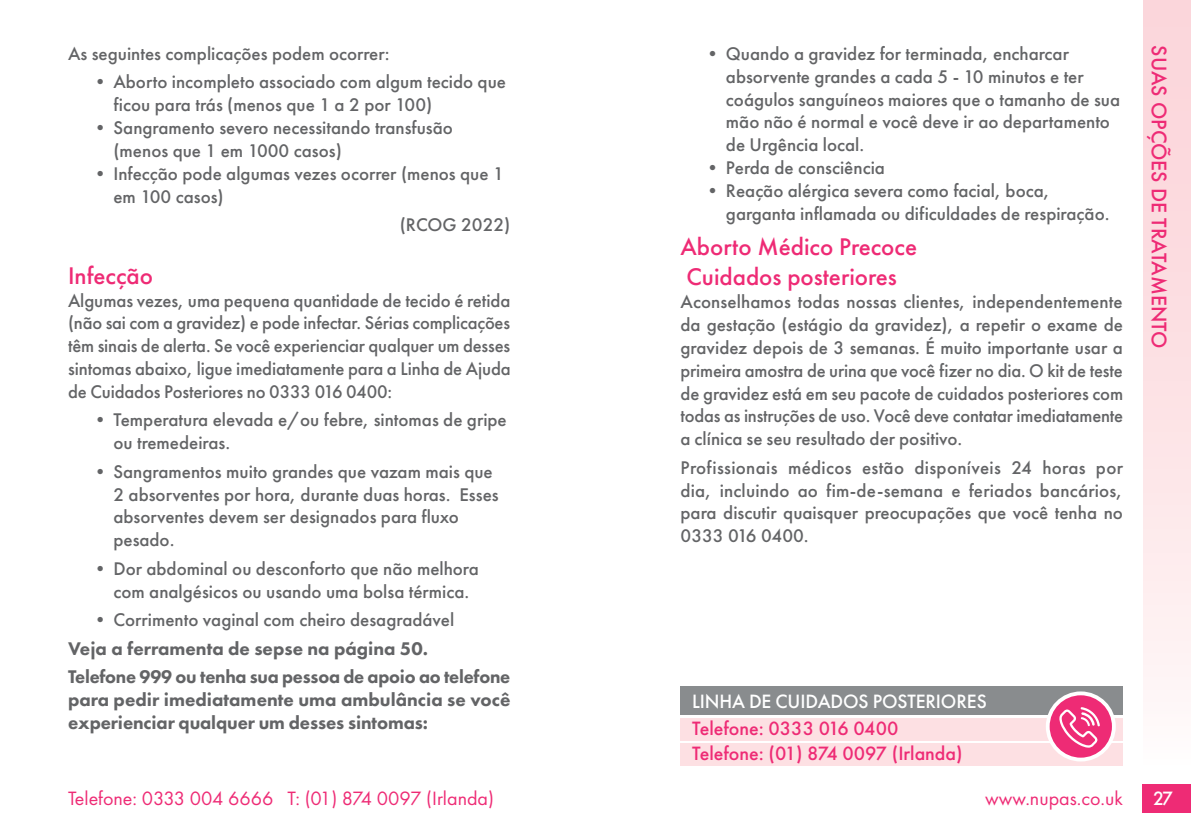
<style>
.page{position:relative;width:1191px;height:840px;background:#fff}
.page>*{position:absolute;margin:0;border:0;box-sizing:border-box;transform-origin:0 0}
.t1{font:500 25px/30px "Futura PT";color:#ee2b75}
.t2{font:500 22px "Futura PT";color:#ee2b75}
.t3{font:20px "Futura PT";color:#ee2b75}
.t4{font:500 20px "Futura PT";color:#ee2b75}
.t5{font:500 20px "Futura PT";letter-spacing:-.005em;color:#fff}
.t6{font:500 19px/22.8px "Futura PT";color:#636466}
.t7{font:800 19px/28.4px "Futura PT";letter-spacing:-.005em;color:#636466}
</style>
<div class="page">
<div style="left:1143px;top:0;width:48px;height:770px;background:linear-gradient(to bottom,#fbd1d6,#fff8f8)"></div>
<div style="left:1142px;top:783px;width:49px;height:29px;background:#ee2b75"></div>
<div style="left:680px;top:686px;width:443px;height:28px;background:#898c8e"></div>
<div style="left:680px;top:717px;width:443px;height:23px;background:#fde0e3"></div>
<div style="left:680px;top:743px;width:443px;height:22px;background:#fde0e3"></div>
<svg style="left:1047px;top:693px;width:66px;height:66px;background:#f04989"></svg>
<div style="left:1045px;top:691px;width:70px;height:70px;border:4px solid #fff;border-radius:50%"></div>
<svg style="left:1059px;top:706px;width:41px;height:41px;background:#f15d96"></svg>
<p class="t6" style="left:68px;top:42px;width:323px">As seguintes complicações podem ocorrer:</p>
<p class="t6" style="left:113px;top:70px;width:394px;text-indent:-23px">• Aborto incompleto associado com algum tecido que ficou para trás (menos que 1 a 2 por 100)</p>
<p class="t6" style="left:113px;top:116px;width:341px;text-indent:-23px">• Sangramento severo necessitando transfusão (menos que 1 em 1000 casos)</p>
<p class="t6" style="left:113px;top:162px;width:392px;text-indent:-23px">• Infecção pode algumas vezes ocorrer (menos que 1 em 100 casos)</p>
<p class="t6" style="left:400px;top:213px;width:112px">(RCOG 2022)</p>
<h1 class="t1" style="left:68px;top:260px;width:86px">Infecção</h1>
<p class="t6" style="left:68px;top:288px;width:444px;text-align:justify">Algumas vezes, uma pequena quantidade de tecido é retida (não sai com a gravidez) e pode infectar. Sérias complicações têm sinais de alerta. Se você experienciar qualquer um desses sintomas abaixo, ligue imediatamente para a Linha de Ajuda de Cuidados Posteriores no 0333 016 0400:</p>
<p class="t6" style="left:113px;top:408px;width:395px;text-indent:-23px">• Temperatura elevada e/ou febre, sintomas de gripe ou tremedeiras.</p>
<p class="t6" style="left:113px;top:459px;width:387px;text-indent:-23px">• Sangramentos muito grandes que vazam mais que 2 absorventes por hora, durante duas horas. Esses absorventes devem ser designados para fluxo pesado.</p>
<p class="t6" style="left:113px;top:556px;width:367px;text-indent:-23px">• Dor abdominal ou desconforto que não melhora com analgésicos ou usando uma bolsa térmica.</p>
<p class="t6" style="left:91px;top:608px;width:365px">• Corrimento vaginal com cheiro desagradável</p>
<p class="t7" style="left:68px;top:634px;width:444px">Veja a ferramenta de sepse na página 50.<br>Telefone 999 ou tenha sua pessoa de apoio ao telefone</p>
<p class="t7" style="left:68px;top:688px;width:444px;line-height:22.8px">para pedir imediatamente uma ambulância se você experienciar qualquer um desses sintomas:</p>
<p class="t6" style="left:726px;top:42px;width:396px;text-indent:-23px">• Quando a gravidez for terminada, encharcar absorvente grandes a cada 5 - 10 minutos e ter coágulos sanguíneos maiores que o tamanho de sua mão não é normal e você deve ir ao departamento de Urgência local.</p>
<p class="t6" style="left:703px;top:156px;width:183px">• Perda de consciência</p>
<p class="t6" style="left:726px;top:179px;width:385px;text-indent:-23px">• Reação alérgica severa como facial, boca, garganta inflamada ou dificuldades de respiração.</p>
<h1 class="t1" style="left:680px;top:232px;width:238px">Aborto Médico Precoce<br>Cuidados posteriores</h1>
<p class="t6" style="left:680px;top:290px;width:444px;text-align:justify">Aconselhamos todas nossas clientes, independentemente da gestação (estágio da gravidez), a repetir o exame de gravidez depois de 3 semanas. É muito importante usar a primeira amostra de urina que você fizer no dia. O kit de teste de gravidez está em seu pacote de cuidados posteriores com todas as instruções de uso. Você deve contatar imediatamente a clínica se seu resultado der positivo.</p>
<p class="t6" style="left:680px;top:455px;width:444px;text-align:justify">Profissionais médicos estão disponíveis 24 horas por dia, incluindo ao fim-de-semana e feriados bancários, para discutir quaisquer preocupações que você tenha no 0333 016 0400.</p>
<p class="t2" style="left:1171px;top:45px;width:304px;rotate:90deg">SUAS OPÇÕES DE TRATAMENTO</p>
<p class="t5" style="left:692px;top:689px;width:296px">LINHA DE CUIDADOS POSTERIORES</p>
<p class="t4" style="left:692px;top:716px;width:208px">Telefone: 0333 016 0400</p>
<p class="t4" style="left:692px;top:741px;width:272px">Telefone: (01) 874 0097 (Irlanda)</p>
<p class="t3" style="left:68px;top:790px;width:427px">Telefone: 0333 004 6666 T: (01) 874 0097 (Irlanda)</p>
<p class="t3" style="left:985px;top:790px;width:139px">www.nupas.co.uk</p>
<p class="t5" style="left:1153px;top:786px;width:22px">27</p>
</div>
